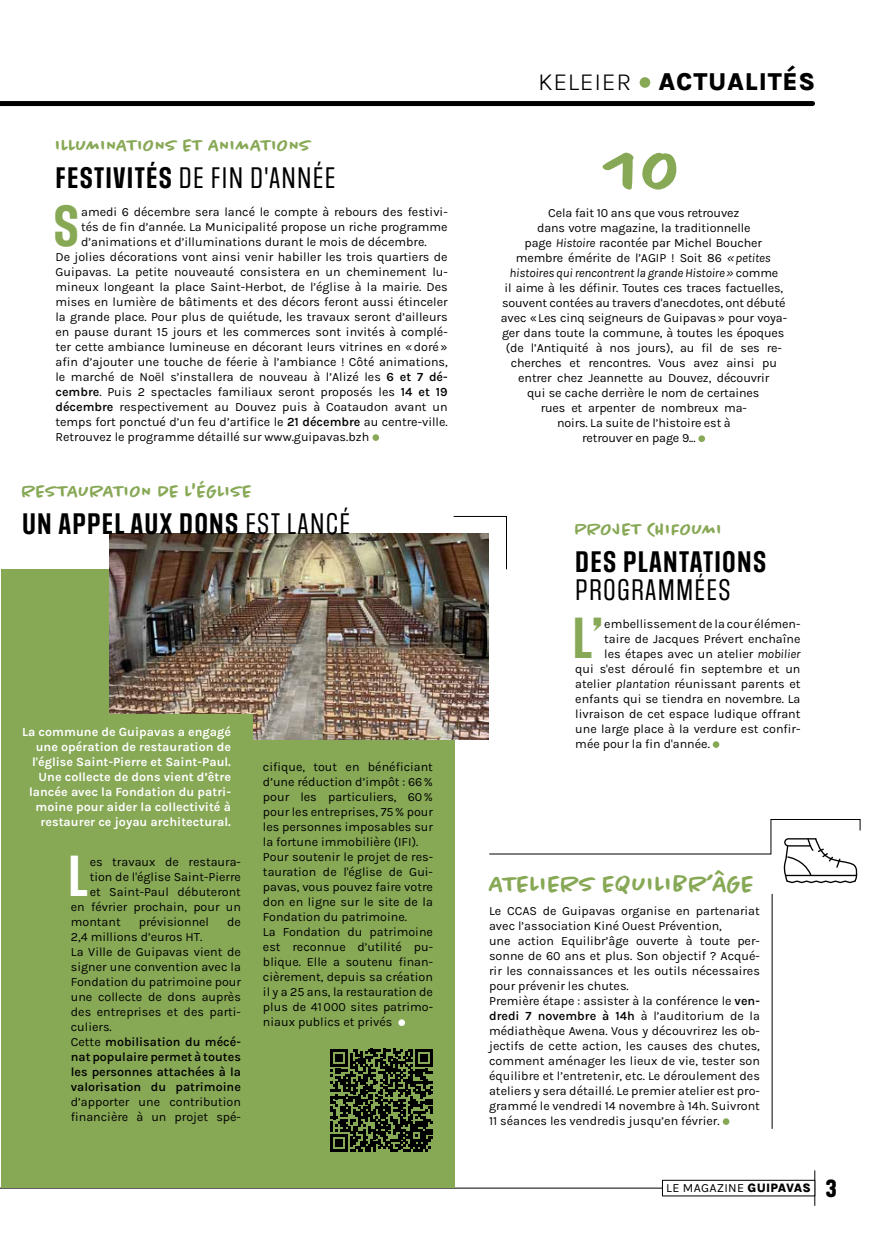
<style>
.page{position:relative;width:886px;height:1241px;background:#fff}
.page>*{position:absolute;margin:0;border:0;box-sizing:border-box;transform-origin:0 0}
.t1{font:500 75px "Chantal";color:#87a855}
.t2{font:600 48.75px "Social Gothic";color:#87a855}
.t3{font:600 48.75px "Social Gothic";color:#fff}
.t4{font:600 25px "Social Gothic";letter-spacing:.05em;color:#000}
.t5{font:25px "Social Gothic";letter-spacing:.05em;color:#000}
.t6{font:500 25px "Chantal";color:#87a855}
.t7{font:800 25px "Karla";letter-spacing:.03em;color:#000}
.t8{font:500 18.75px "Chantal";color:#87a855}
.t9{font:12.5px/15px "Karla";color:#000}
.t10{font:700 12.5px/15px "Karla";color:#fff;text-align:right}
.t11{font:italic 12.5px "Karla";letter-spacing:-.01em;color:#000}
.t12{font:12.5px "Karla";letter-spacing:.02em;color:#000}
.s1{font-weight:600}
.s2{font-weight:400}
.s3{font-weight:300}
.s4{font-style:italic}
.s5{font-style:normal}
.s6{font-weight:800}
.s7{font-family:"Akhand Soft";font-weight:900;font-size:25px}
</style>
<div class="page">
<div style="left:640px;top:77px;width:10px;height:11px;background:#87a855;border-radius:50%"></div>
<div style="left:0;top:101px;width:812px;height:5px;background:#000"></div>
<hr style="left:0;top:1187px;width:815px;height:1px;background:#000">
<hr style="left:814px;top:1170px;width:1px;height:35px;background:#000">
<div style="left:662px;top:1180px;width:153px;height:15px;background:#fff"></div>
<div style="left:662px;top:1179px;width:153px;height:16px;border:1px solid #000"></div>
<hr style="left:772px;top:894px;width:1px;height:234px;background:#000">
<div style="left:698px;top:435px;width:7px;height:7px;background:#87a855;border-radius:50%"></div>
<hr style="left:489px;top:853px;width:282px;height:1px;background:#000">
<hr style="left:770px;top:819px;width:1px;height:34px;background:#000">
<hr style="left:771px;top:818px;width:89px;height:1px;background:#000">
<div style="left:1px;top:569px;width:453px;height:618px;background:#87a855"></div>
<img style="left:110px;top:534px;width:378px;height:205px">
<div style="left:1px;top:714px;width:251px;height:140px;background:#87a855"></div>
<div style="left:398px;top:1019px;width:7px;height:6px;background:#fff;border-radius:50%"></div>
<svg style="left:453px;top:516px;width:54px;height:53px"></svg>
<svg style="left:723px;top:1118px;width:6px;height:6px"></svg>
<svg style="left:713px;top:741px;width:6px;height:6px"></svg>
<div style="left:372px;top:434px;width:7px;height:7px;background:#87a855;border-radius:50%"></div>
<svg style="left:330px;top:1048px;width:103px;height:103px"></svg>
<svg style="left:783px;top:838px;width:75px;height:45px"></svg>
<h3 class="t8" style="left:55px;top:134px;width:257px">ILLUMINATIONS ET ANIMATIONS</h3>
<h3 class="t5" style="left:55px;top:161px;width:282px"><span class="s1">FESTIVITÉS</span> DE FIN D'ANNÉE</h3>
<h2 class="t2" style="left:54px;top:194px;width:27px">S</h2>
<p class="t9" style="left:81px;top:204px;width:368px">amedi 6 décembre sera lancé le compte à rebours des festivi-</p>
<p class="t9" style="left:81px;top:219px;width:368px">tés de fin d’année. La Municipalité propose un riche programme</p>
<p class="t9" style="left:81px;top:234px;width:347px">d’animations et d’illuminations durant le mois de décembre.</p>
<p class="t9" style="left:55px;top:249px;width:394px">De jolies décorations vont ainsi venir habiller les trois quartiers de</p>
<p class="t9" style="left:55px;top:264px;width:394px">Guipavas. La petite nouveauté consistera en un cheminement lu-</p>
<p class="t9" style="left:55px;top:279px;width:394px">mineux longeant la place Saint-Herbot, de l’église à la mairie. Des</p>
<p class="t9" style="left:55px;top:294px;width:394px">mises en lumière de bâtiments et des décors feront aussi étinceler</p>
<p class="t9" style="left:55px;top:309px;width:394px">la grande place. Pour plus de quiétude, les travaux seront d’ailleurs</p>
<p class="t9" style="left:55px;top:324px;width:394px">en pause durant 15 jours et les commerces sont invités à complé-</p>
<p class="t9" style="left:55px;top:339px;width:394px">ter cette ambiance lumineuse en décorant leurs vitrines en «doré»</p>
<p class="t9" style="left:55px;top:354px;width:394px">afin d’ajouter une touche de féerie à l’ambiance ! Côté animations,</p>
<p class="t9" style="left:55px;top:369px;width:394px">le marché de Noël s’installera de nouveau à l’Alizé les <span class="s1">6 et 7 dé-</span></p>
<p class="t9" style="left:55px;top:384px;width:394px"><span class="s1">cembre</span>. Puis 2 spectacles familiaux seront proposés les <span class="s1">14 et 19</span></p>
<p class="t9" style="left:55px;top:399px;width:394px"><span class="s1">décembre</span> respectivement au Douvez puis à Coataudon avant un</p>
<p class="t9" style="left:55px;top:414px;width:394px">temps fort ponctué d’un feu d’artifice le <span class="s1">21 décembre</span> au centre-ville.</p>
<p class="t9" style="left:56px;top:429px;width:315px">Retrouvez le programme détaillé sur www.guipavas.bzh</p>
<h3 class="t8" style="left:22px;top:480px;width:232px">RESTAURATION DE L'ÉGLISE</h3>
<h3 class="t4" style="left:22px;top:507px;width:330px">UN APPEL AUX DONS <span class="s2">EST LANCÉ</span></h3>
<p class="t10" style="left:22px;top:724px;width:211px">La commune de Guipavas a engagé une opération de restauration de l'église Saint-Pierre et Saint-Paul.<br>Une collecte de dons vient d’être lancée avec la Fondation du patri&shy;moine pour aider la collectivité à restaurer ce joyau architectural.</p>
<h2 class="t3" style="left:68px;top:844px;width:21px">L</h2>
<p class="t9" style="left:90px;top:853px;width:153px">es travaux de restaura-</p>
<p class="t9" style="left:90px;top:868px;width:153px">tion de l'église Saint-Pierre</p>
<p class="t9" style="left:90px;top:883px;width:153px">et Saint-Paul débuteront</p>
<p class="t9" style="left:71px;top:898px;width:172px">en février prochain, pour un</p>
<p class="t9" style="left:71px;top:913px;width:51px">montant</p>
<p class="t9" style="left:139px;top:913px;width:72px">prévisionnel</p>
<p class="t9" style="left:227px;top:913px;width:15px">de</p>
<p class="t9" style="left:71px;top:928px;width:172px">2,4 millions d’euros HT.<br>La Ville de Guipavas vient de signer une convention avec la<br>Fondation du patrimoine pour une collecte de dons auprès des entreprises et des parti&shy;culiers.<br>Cette <span class="s1">mobilisation du mécé&shy;nat populaire permet à toutes les personnes attachées à la valorisation du patrimoine</span></p>
<p class="t9" style="left:71px;top:1093px;width:172px">d’apporter une contribution financière à un projet spé-</p>
<p class="t9" style="left:263px;top:758px;width:172px">cifique, tout en bénéficiant d’une réduction d’impôt : 66% pour les particuliers, 60% pour les entreprises, 75% pour les personnes imposables sur la fortune immobilière (IFI).<br>Pour soutenir le projet de res&shy;tauration de l'église de Gui&shy;pavas, vous pouvez faire votre don en ligne sur le site de la<br>Fondation du patrimoine.<br>La Fondation du patrimoine est reconnue d’utilité pu&shy;blique. Elle a soutenu finan&shy;cièrement, depuis sa création il y a 25 ans, la restauration de plus de 41000 sites patrimo&shy;niaux publics et privés</p>
<h3 class="t7" style="left:538px;top:66px;width:279px"><span class="s3">KELEIER</span> ACTUALITÉS</h3>
<h1 class="t1" style="left:605px;top:126px;width:80px">10</h1>
<p class="t9" style="left:537px;top:220px;width:215px">dans votre magazine, la traditionnelle</p>
<p class="t9" style="left:524px;top:235px;width:239px">page <span class="s4">Histoire</span> racontée par Michel Boucher</p>
<p class="t9" style="left:516px;top:250px;width:257px">membre émérite de l’AGIP ! Soit 86 <span class="s4">«petites</span></p>
<p class="t11" style="left:509px;top:264px;width:270px">histoires qui rencontrent la grande Histoire» <span class="s5">comme</span></p>
<p class="t9" style="left:504px;top:280px;width:280px">il aime à les définir. Toutes ces traces factuelles,</p>
<p class="t9" style="left:502px;top:295px;width:285px">souvent contées au travers d'anecdotes, ont débuté</p>
<p class="t9" style="left:501px;top:310px;width:288px">avec «Les cinq seigneurs de Guipavas» pour voya-</p>
<p class="t9" style="left:502px;top:325px;width:284px">ger dans toute la commune, à toutes les époques</p>
<p class="t9" style="left:506px;top:340px;width:278px">(de l’Antiquité à nos jours), au fil de ses re-</p>
<p class="t9" style="left:511px;top:355px;width:268px">cherches et rencontres. Vous avez ainsi pu</p>
<p class="t9" style="left:518px;top:370px;width:253px">entrer chez Jeannette au Douvez, découvrir</p>
<p class="t9" style="left:527px;top:385px;width:234px">qui se cache derrière le nom de certaines</p>
<p class="t9" style="left:541px;top:400px;width:208px">rues et arpenter de nombreux ma-</p>
<p class="t9" style="left:557px;top:415px;width:175px">noirs. La suite de l’histoire est à</p>
<p class="t9" style="left:582px;top:430px;width:115px">retrouver en page 9...</p>
<p class="t9" style="left:548px;top:205px;width:193px">Cela fait 10 ans que vous retrouvez</p>
<h3 class="t8" style="left:575px;top:517px;width:149px">PROJET CHIFOUMI</h3>
<h3 class="t4" style="left:575px;top:545px;width:192px">DES PLANTATIONS</h3>
<h3 class="t5" style="left:575px;top:573px;width:157px">PROGRAMMÉES</h3>
<h2 class="t2" style="left:572px;top:606px;width:31px">L’</h2>
<p class="t9" style="left:604px;top:615px;width:198px">embellissement de la cour élémen-</p>
<p class="t9" style="left:604px;top:630px;width:198px">taire de Jacques Prévert enchaîne</p>
<p class="t9" style="left:604px;top:645px;width:198px">les étapes avec un atelier <span class="s4">mobilier</span></p>
<p class="t9" style="left:575px;top:660px;width:227px">qui s'est déroulé fin septembre et un</p>
<p class="t9" style="left:575px;top:675px;width:227px">atelier <span class="s4">plantation</span> réunissant parents et</p>
<p class="t9" style="left:575px;top:690px;width:227px">enfants qui se tiendra en novembre. La</p>
<p class="t9" style="left:575px;top:705px;width:227px">livraison de cet espace ludique offrant</p>
<p class="t9" style="left:575px;top:720px;width:227px">une large place à la verdure est confir-</p>
<p class="t9" style="left:575px;top:735px;width:136px">mée pour la fin d'année.</p>
<h3 class="t6" style="left:489px;top:868px;width:267px">ATELIERS EQUILIBR’ÂGE</h3>
<p class="t9" style="left:489px;top:902px;width:272px">Le CCAS de Guipavas organise en partenariat avec l’association Kiné Ouest Prévention,<br>une action Equilibr’âge ouverte à toute per&shy;sonne de 60 ans et plus. Son objectif ? Acqué&shy;rir les connaissances et les outils nécessaires pour prévenir les chutes.<br>Première étape : assister à la conférence le <span class="s1">ven&shy;dredi 7 novembre à 14h</span> à l’auditorium de la médiathèque Awena. Vous y découvrirez les ob&shy;jectifs de cette action, les causes des chutes, comment aménager les lieux de vie, tester son équilibre et l’entretenir, etc. Le déroulement des ateliers y sera détaillé. Le premier atelier est pro&shy;grammé le vendredi 14 novembre à 14h. Suivront 11 séances les vendredis jusqu’en février.</p>
<p class="t12" style="left:666px;top:1179px;width:172px">LE MAGAZINE <span class="s6">GUIPAVAS</span> <span class="s7">3</span></p>
</div>
